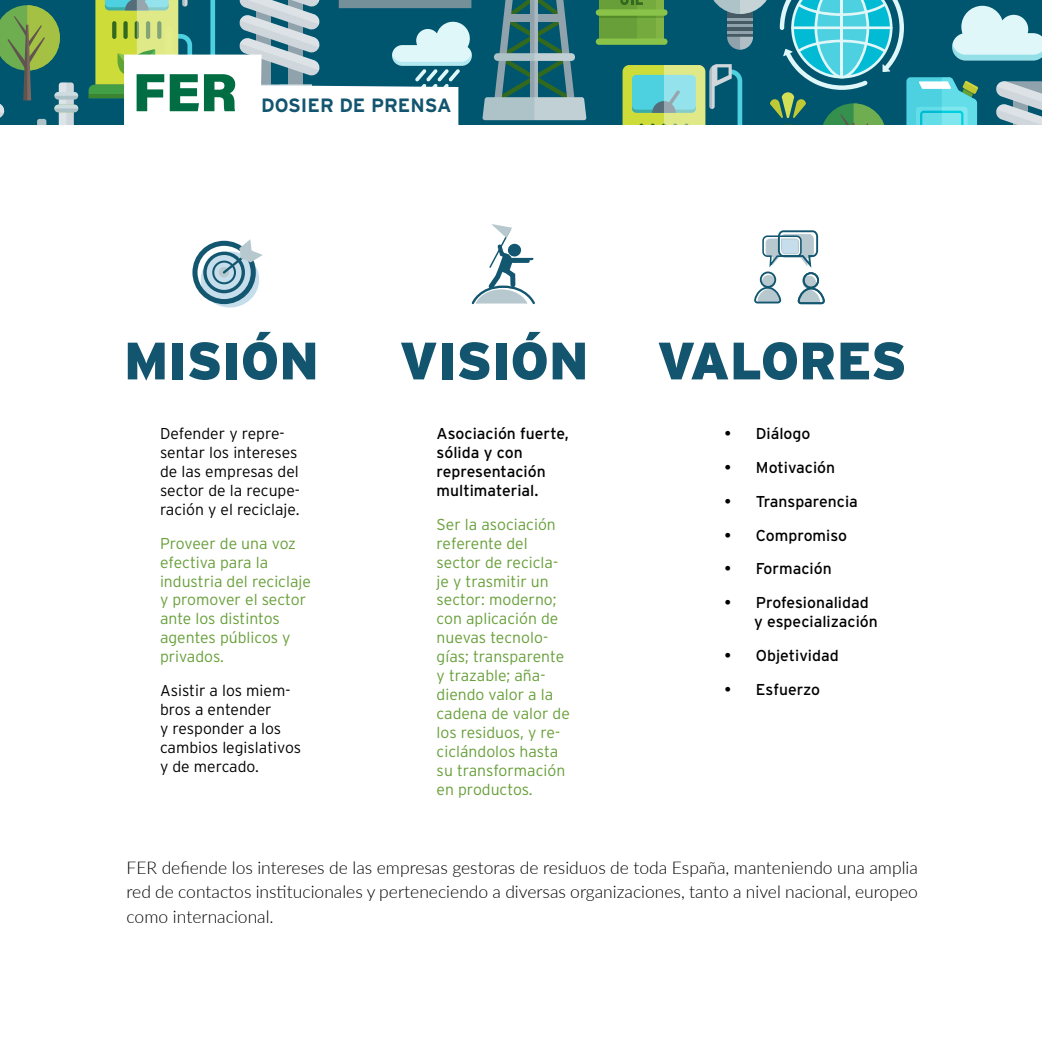
<style>
.page{position:relative;width:1042px;height:1042px;background:#fff}
.page>*{position:absolute;margin:0;border:0;box-sizing:border-box;transform-origin:0 0}
.t1{font:900 52.5px "Interstate";color:#13556f}
.t2{font:700 19.25px "Interstate";color:#13556f}
.t3{font:300 17.5px/24.5px "Lato";color:#000;text-align:justify}
.t4{font:300 15.75px/18.9px "Interstate";color:#679f39}
.t5{font:15.75px/18.9px "Interstate";color:#000}
.t6{font:300 15.75px/18.9px "Interstate";color:#000}
</style>
<div class="page">
<svg style="left:201px;top:251px;width:58px;height:56px"></svg>
<div style="left:219px;top:268px;width:9px;height:9px;background:#b7c9cf;border-radius:50%"></div>
<div style="left:219px;top:267px;width:10px;height:10px;border:2px solid #b7c9cf;border-radius:50%"></div>
<div style="left:212px;top:261px;width:24px;height:23px;border:2px solid #135670;border-radius:50%"></div>
<div style="left:203px;top:252px;width:42px;height:41px;border:3px solid #135670;border-radius:50%"></div>
<div style="left:192px;top:241px;width:64px;height:63px;border:5px solid #135670;border-radius:50%"></div>
<svg style="left:221px;top:239px;width:42px;height:37px"></svg>
<svg style="left:471px;top:224px;width:64px;height:81px"></svg>
<div style="left:803px;top:276px;width:12px;height:13px;background:#b7c9cf;border-radius:50%"></div>
<div style="left:803px;top:276px;width:13px;height:13px;border:1px solid #b7c9cf;border-radius:50%"></div>
<div style="left:802px;top:272px;width:17px;height:17px;border:2px solid #135670;border-radius:50%"></div>
<svg style="left:797px;top:287px;width:27px;height:17px"></svg>
<div style="left:762px;top:275px;width:13px;height:13px;background:#b7c9cf;border-radius:50%"></div>
<div style="left:762px;top:275px;width:13px;height:13px;border:1px solid #b7c9cf;border-radius:50%"></div>
<div style="left:759px;top:271px;width:17px;height:17px;border:2px solid #135670;border-radius:50%"></div>
<svg style="left:755px;top:286px;width:27px;height:18px"></svg>
<svg style="left:762px;top:230px;width:57px;height:38px"></svg>
<div style="left:0;top:0;width:1042px;height:124px;background:#00556f"></div>
<svg style="left:482px;top:0;width:104px;height:120px"></svg>
<div style="left:599px;top:0;width:65px;height:41px;background:#689f38"></div>
<div style="left:599px;top:12px;width:65px;height:6px;background:#548c2a"></div>
<div style="left:596px;top:9px;width:71px;height:7px;background:#8ac349;border-radius:3px"></div>
<div style="left:596px;top:38px;width:71px;height:7px;background:#8ac349;border-radius:3px"></div>
<svg style="left:620px;top:0;width:422px;height:125px"></svg>
<svg style="left:0;top:5px;width:78px;height:119px"></svg>
<svg style="left:89px;top:0;width:383px;height:125px"></svg>
<p class="t2" style="left:261px;top:94px;width:192px">DOSIER DE PRENSA</p>
<h1 class="t1" style="left:124px;top:331px;width:196px">MISIÓN</h1>
<h1 class="t1" style="left:399px;top:331px;width:191px">VISIÓN</h1>
<h1 class="t1" style="left:657px;top:331px;width:251px">VALORES</h1>
<p class="t6" style="left:160px;top:424px;width:141px">Defender y repre&shy;sentar los intereses de las empresas del sector de la recupe&shy;ración y el reciclaje.</p>
<p class="t4" style="left:160px;top:533px;width:152px">Proveer de una voz efectiva para la industria del reciclaje y promover el sector ante los distintos agentes públicos y privados.</p>
<p class="t6" style="left:160px;top:681px;width:143px">Asistir a los miem&shy;bros a entender<br>y responder a los cambios legislativos y de mercado.</p>
<p class="t5" style="left:437px;top:424px;width:134px">Asociación fuerte, sólida y con representación multimaterial.</p>
<p class="t4" style="left:437px;top:515px;width:135px">Ser la asociación referente del sector de recicla&shy;je y trasmitir un sector: moderno; con aplicación de nuevas tecnolo&shy;gías; transparente y trazable; aña&shy;diendo valor a la cadena de valor de los residuos, y re&shy;ciclándolos hasta su transformación en productos.</p>
<p class="t5" style="left:724px;top:424px;width:88px">• Diálogo</p>
<p class="t5" style="left:724px;top:458px;width:112px">• Motivación</p>
<p class="t5" style="left:724px;top:492px;width:135px">• Transparencia</p>
<p class="t5" style="left:724px;top:525px;width:124px">• Compromiso</p>
<p class="t5" style="left:724px;top:559px;width:109px">• Formación</p>
<p class="t5" style="left:754px;top:593px;width:125px;text-indent:-30px">• Profesionalidad y especialización</p>
<p class="t5" style="left:724px;top:646px;width:116px">• Objetividad</p>
<p class="t5" style="left:724px;top:679px;width:97px">• Esfuerzo</p>
<p class="t3" style="left:126px;top:854px;width:793px">FER defiende los intereses de las empresas gestoras de residuos de toda España, manteniendo una amplia red de contactos institucionales y perteneciendo a diversas organizaciones, tanto a nivel nacional, europeo como internacional.</p>
</div>
